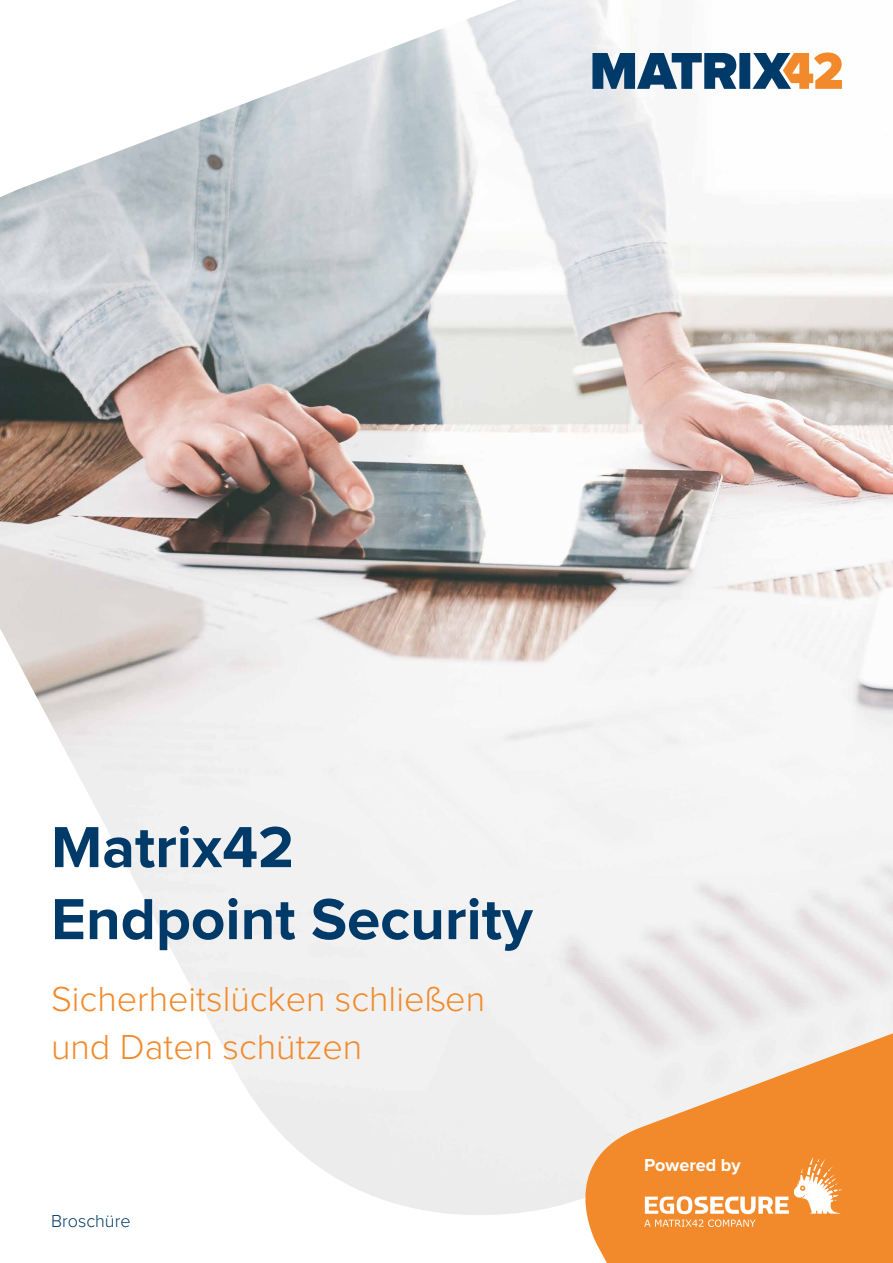
<style>
.page{position:relative;width:893px;height:1263px;background:#fff}
.page>*{position:absolute;margin:0;border:0;box-sizing:border-box;transform-origin:0 0}
.t1{font:700 60px/72px "Proxima Nova";color:#003a69}
.t2{font:300 36px/48px "Proxima Nova";color:#f28a2b}
.t3{font:300 18px "Proxima Nova";color:#003a69}
.t4{font:700 18px "Proxima Nova";color:#fff}
</style>
<div class="page">
<img style="left:0;top:0;width:893px;height:1215px">
<svg style="left:552px;top:965px;width:341px;height:298px"></svg>
<svg style="left:644px;top:1157px;width:198px;height:70px;background:#f4a154"></svg>
<svg style="left:592px;top:52px;width:250px;height:37px"></svg>
<h1 class="t1" style="left:51px;top:814px;width:483px">Matrix42<br>Endpoint Security</h1>
<p class="t2" style="left:51px;top:977px;width:436px">Sicherheitslücken schließen und Daten schützen</p>
<p class="t3" style="left:51px;top:1213px;width:81px">Broschüre</p>
<p class="t4" style="left:644px;top:1157px;width:98px">Powered by</p>
</div>
